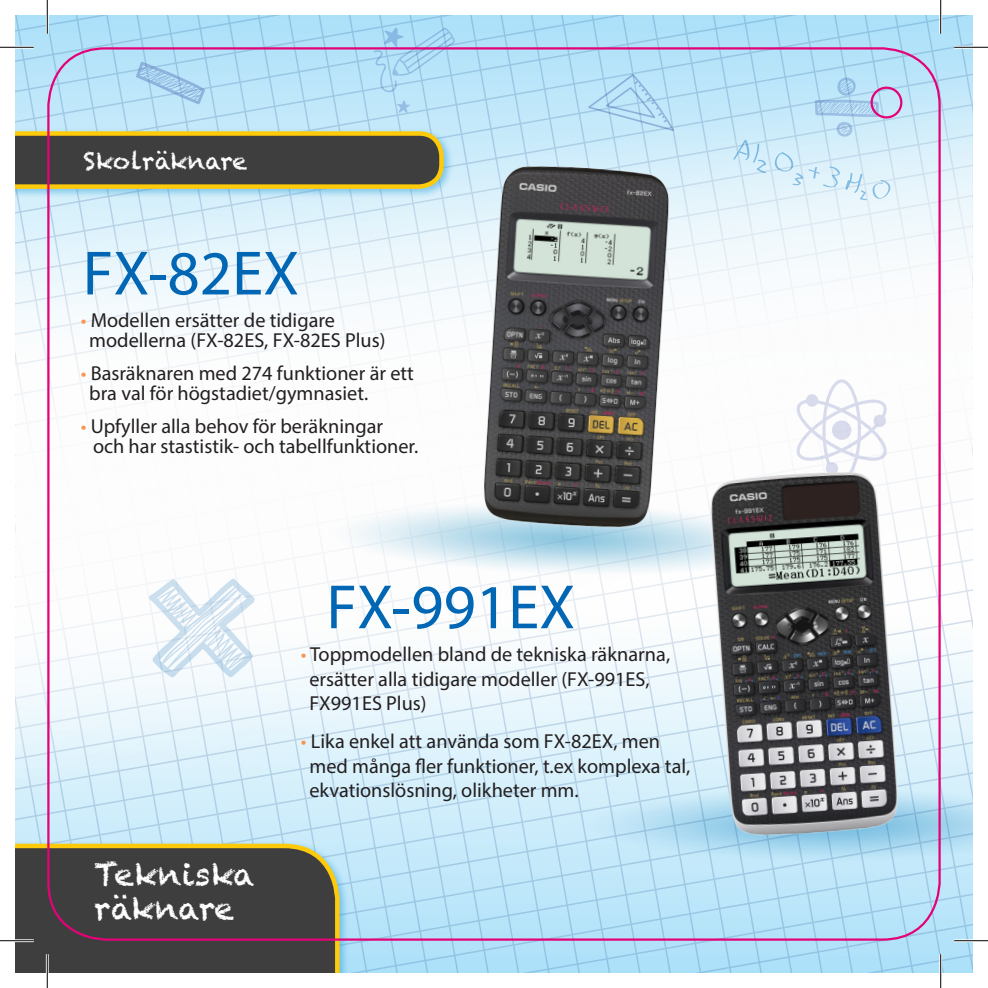
<style>
.page{position:relative;width:988px;height:988px;background:#fff}
.page>*{position:absolute;margin:0;border:0;box-sizing:border-box;transform-origin:0 0}
.t1{font:63px "Myriad Pro";color:#0166b3}
.t2{font:31.5px/33.8px "Chalkduster";color:#fff}
.t3{font:23.62px "Chalkduster";color:#fff}
.Bloc-txt_blanc{font:20.25px/24.8px "Myriad Pro";color:#231f20}
.s1{color:#f79551}
</style>
<div class="page">
<svg style="left:15px;top:15px;width:957px;height:38px;background:#aed3f0"></svg>
<svg style="left:15px;top:807px;width:957px;height:165px;background:#badff5"></svg>
<img style="left:15px;top:53px;width:957px;height:754px">
<svg style="left:588px;top:74px;width:86px;height:38px;background:#b3dcf4"></svg>
<svg style="left:373px;top:28px;width:82px;height:64px;background:#afd3ef"></svg>
<svg style="left:397px;top:100px;width:13px;height:13px"></svg>
<svg style="left:814px;top:78px;width:64px;height:59px;background:#b7d9f1"></svg>
<svg style="left:794px;top:379px;width:95px;height:76px"></svg>
<div style="left:832px;top:420px;width:19px;height:20px;background:#d8dbec;border-radius:50%"></div>
<svg style="left:136px;top:62px;width:69px;height:42px;background:#acd5f0"></svg>
<svg style="left:764px;top:140px;width:2px;height:33px"></svg>
<svg style="left:774px;top:152px;width:117px;height:48px;background:#d7edf8"></svg>
<svg style="left:149px;top:578px;width:106px;height:99px"></svg>
<div style="left:15px;top:839px;width:335px;height:133px;background:#0089cf;opacity:.4"></div>
<svg style="left:15px;top:843px;width:324px;height:129px;background:#4c4641"></svg>
<img style="left:577px;top:786px;width:395px;height:76px">
<img style="left:318px;top:500px;width:375px;height:80px">
<div style="left:15px;top:127px;width:438px;height:72px;background:#0089cf;opacity:.4"></div>
<svg style="left:15px;top:131px;width:402px;height:58px;background:#5d5438"></svg>
<img style="left:417px;top:112px;width:347px;height:465px">
<img style="left:693px;top:455px;width:279px;height:388px">
<div style="left:870px;top:87px;width:32px;height:31px;border:2px solid #e40278;border-radius:50%"></div>
<hr style="left:0;top:46px;width:34px;height:3px;background:#fff">
<hr style="left:954px;top:46px;width:33px;height:3px;background:#fff">
<hr style="left:0;top:939px;width:34px;height:3px;background:#fff">
<hr style="left:954px;top:939px;width:33px;height:3px;background:#fff">
<hr style="left:46px;top:0;width:3px;height:34px;background:#fff">
<hr style="left:46px;top:954px;width:3px;height:33px;background:#fff">
<hr style="left:939px;top:0;width:3px;height:34px;background:#fff">
<hr style="left:939px;top:954px;width:3px;height:33px;background:#fff">
<hr style="left:0;top:47px;width:34px;height:1px;background:#000">
<hr style="left:954px;top:47px;width:33px;height:1px;background:#000">
<hr style="left:0;top:940px;width:34px;height:1px;background:#000">
<hr style="left:954px;top:940px;width:33px;height:1px;background:#000">
<hr style="left:47px;top:0;width:1px;height:34px;background:#000">
<hr style="left:47px;top:954px;width:1px;height:33px;background:#000">
<hr style="left:940px;top:0;width:1px;height:34px;background:#000">
<hr style="left:940px;top:954px;width:1px;height:33px;background:#000">
<p class="t3" style="left:84px;top:147px;width:165px">Skolräknare</p>
<p class="t1" style="left:83px;top:234px;width:218px">FX-82EX</p>
<p class="Bloc-txt_blanc" style="left:89px;top:309px;width:298px;line-height:20.2px;text-indent:-9px"><span class="s1">•</span> Modellen ersätter de tidigare modellerna (FX-82ES, FX-82ES Plus)</p>
<p class="Bloc-txt_blanc" style="left:89px;top:362px;width:326px;line-height:20.2px;text-indent:-9px"><span class="s1">•</span> Basräknaren med 274 funktioner är ett bra val för högstadiet/gymnasiet.</p>
<p class="Bloc-txt_blanc" style="left:93px;top:416px;width:327px;line-height:20.2px;text-indent:-12px"><span class="s1">•</span> Upfyller alla behov för beräkningar och har stastistik- och tabellfunktioner.</p>
<p class="t2" style="left:94px;top:857px;width:162px">Tekniska räknare</p>
<p class="t1" style="left:326px;top:568px;width:250px">FX-991EX</p>
<p class="Bloc-txt_blanc" style="left:309px;top:641px;width:362px;text-indent:-9px"><span class="s1">•</span> Toppmodellen bland de tekniska räknarna, ersätter alla tidigare modeller (FX-991ES,<br>FX991ES Plus)</p>
<p class="Bloc-txt_blanc" style="left:309px;top:728px;width:382px;text-indent:-9px"><span class="s1">•</span> Lika enkel att använda som FX-82EX, men med många fler funktioner, t.ex komplexa tal, ekvationslösning, olikheter mm.</p>
</div>
